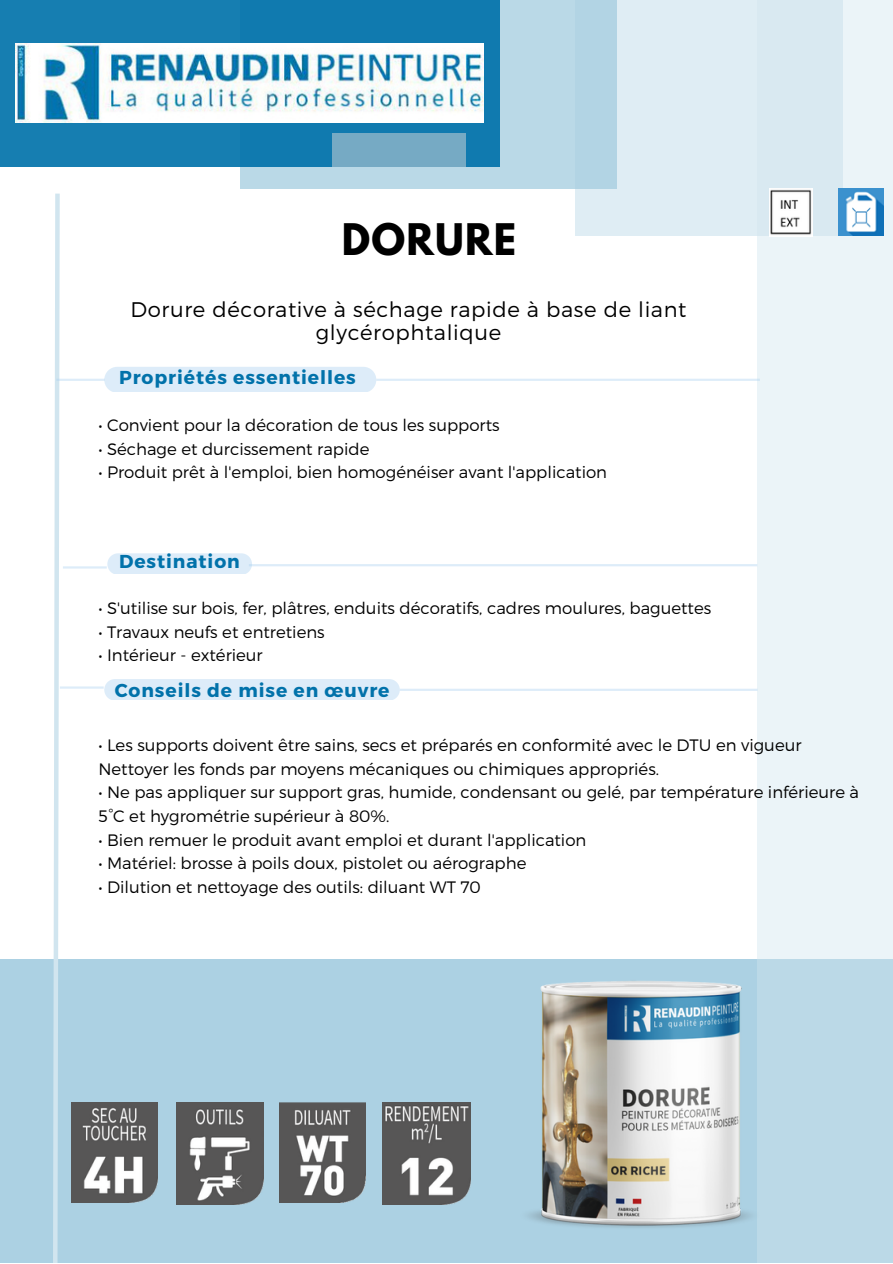
<style>
.page{position:relative;width:893px;height:1264px;background:#fff}
.page>*{position:absolute;margin:0;border:0;box-sizing:border-box;transform-origin:0 0}
.t1{font:700 38.55px "League Spartan";letter-spacing:.03em;color:#000}
.t2{font:300 21.15px/22.5px "Montserrat";letter-spacing:.03em;color:#000;text-align:center}
.t3{font:700 18.75px "Montserrat";letter-spacing:.05em;color:#0172aa}
.t4{font:300 16.5px/23.5px "Montserrat";color:#000}
</style>
<div class="page">
<div style="left:0;top:959px;width:892px;height:303px;background:#acd1e3"></div>
<svg style="left:757px;top:0;width:135px;height:1262px;background:#e4f0f5"></svg>
<div style="left:574px;top:0;width:268px;height:236px;background:#dfedf4"></div>
<div style="left:240px;top:0;width:376px;height:189px;background:#bad9e7"></div>
<div style="left:0;top:0;width:499px;height:167px;background:#167eb1"></div>
<img style="left:15px;top:44px;width:468px;height:79px">
<div style="left:332px;top:133px;width:134px;height:34px;background:#76aac4"></div>
<img style="left:838px;top:189px;width:45px;height:46px">
<img style="left:769px;top:189px;width:43px;height:47px">
<svg style="left:53px;top:193px;width:9px;height:1069px"></svg>
<div style="left:104px;top:367px;width:272px;height:25px;background:#ddecf9"></div>
<div style="left:104px;top:679px;width:296px;height:21px;background:#ddecf9"></div>
<svg style="left:107px;top:553px;width:145px;height:21px;background:#deecf9"></svg>
<hr style="left:376px;top:378px;width:383px;height:3px;background:#a8d0f0">
<hr style="left:56px;top:378px;width:49px;height:3px;background:#a8d0f0">
<hr style="left:249px;top:564px;width:508px;height:2px;background:#a8d0f0">
<hr style="left:63px;top:566px;width:44px;height:2px;background:#a8d0f0">
<hr style="left:400px;top:688px;width:357px;height:3px;background:#a8d0f0">
<hr style="left:60px;top:686px;width:44px;height:2px;background:#a8d0f0">
<img style="left:72px;top:1102px;width:85px;height:100px">
<img style="left:176px;top:1102px;width:87px;height:102px">
<img style="left:280px;top:1102px;width:85px;height:100px">
<img style="left:382px;top:1102px;width:56px;height:102px">
<img style="left:438px;top:900px;width:405px;height:362px">
<h1 class="t1" style="left:342px;top:220px;width:176px">DORURE</h1>
<p class="t2" style="left:131px;top:297px;width:557px">Dorure décorative à séchage rapide à base de liant glycérophtalique</p>
<p class="t3" style="left:119px;top:365px;width:238px">Propriétés essentielles</p>
<p class="t4" style="left:98px;top:412px;width:402px">• Convient pour la décoration de tous les supports</p>
<p class="t4" style="left:98px;top:436px;width:272px">• Séchage et durcissement rapide</p>
<p class="t4" style="left:98px;top:459px;width:510px">• Produit prêt à l'emploi, bien homogénéiser avant l'application</p>
<p class="t3" style="left:119px;top:549px;width:122px">Destination</p>
<p class="t4" style="left:98px;top:595px;width:614px">• S'utilise sur bois, fer, plâtres, enduits décoratifs, cadres moulures, baguettes</p>
<p class="t4" style="left:98px;top:619px;width:228px">• Travaux neufs et entretiens</p>
<p class="t4" style="left:98px;top:643px;width:166px">• Intérieur - extérieur</p>
<p class="t3" style="left:115px;top:677px;width:276px">Conseils de mise en œuvre</p>
<p class="t4" style="left:98px;top:732px;width:704px">• Les supports doivent être sains, secs et préparés en conformité avec le DTU en vigueur<br>Nettoyer les fonds par moyens mécaniques ou chimiques appropriés.</p>
<p class="t4" style="left:98px;top:780px;width:762px">• Ne pas appliquer sur support gras, humide, condensant ou gelé, par température inférieure à<br>5°C et hygrométrie supérieur à 80%.</p>
<p class="t4" style="left:98px;top:827px;width:489px">• Bien remuer le produit avant emploi et durant l'application</p>
<p class="t4" style="left:98px;top:850px;width:429px">• Matériel: brosse à poils doux, pistolet ou aérographe</p>
<p class="t4" style="left:98px;top:874px;width:384px">• Dilution et nettoyage des outils: diluant WT 70</p>
</div>
